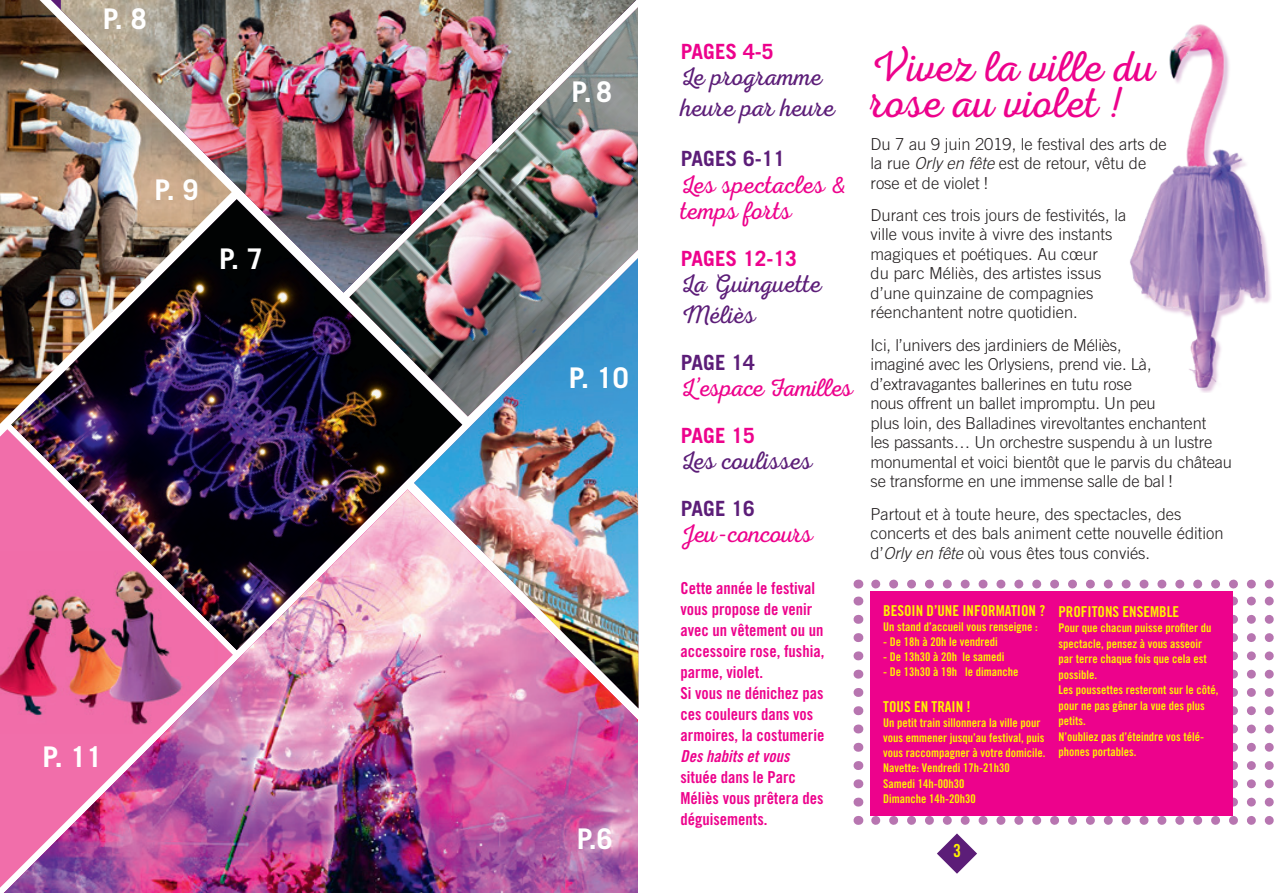
<style>
.page{position:relative;width:1276px;height:893px;background:#fff}
.page>*{position:absolute;margin:0;border:0;box-sizing:border-box;transform-origin:0 0}
.t1{font:300 43.5px/36px "Nexa Script";color:#ed028c}
.t2{font:700 28.5px "Trade Gothic";color:#fff}
.t3{font:300 25.5px/30.6px "Nexa Script";color:#5c1d78}
.t4{font:300 25.5px "Nexa Script";letter-spacing:-.02em;color:#ed028c}
.t5{font:300 25.5px/26.4px "Nexa Script";color:#ed028c}
.t6{font:700 21px "Trade Gothic";color:#ed028c}
.t7{font:700 21px "Trade Gothic";color:#5c1d78}
.t8{font:18px "Trade Gothic Bold Cond Twenty";color:#fff101}
.t9{font:300 16.5px/19.5px "Trade Gothic";color:#231f20}
.t10{font:16.5px/21px "Trade Gothic Bold Cond Twenty";color:#ed028c}
.t11{font:italic 16.5px "Trade Gothic Bold Cond Twenty";color:#ed028c}
.t12{font:15px "Trade Gothic Bold Cond Twenty";color:#fff101}
.t13{font:12px/15.5px "Trade Gothic Bold Cond Twenty";color:#fff101}
.s1{font-style:italic}
</style>
<div class="page">
<svg style="left:937px;top:833px;width:40px;height:41px"></svg>
<img style="left:0;top:0;width:51px;height:424px">
<img style="left:61px;top:0;width:575px;height:199px">
<img style="left:11px;top:199px;width:403px;height:290px">
<img style="left:414px;top:416px;width:224px;height:73px">
<img style="left:4px;top:489px;width:634px;height:404px">
<svg style="left:1233px;top:597px;width:41px;height:8px"></svg>
<svg style="left:1233px;top:615px;width:41px;height:9px"></svg>
<svg style="left:1233px;top:633px;width:41px;height:9px"></svg>
<svg style="left:1233px;top:651px;width:41px;height:9px"></svg>
<svg style="left:1233px;top:670px;width:41px;height:9px"></svg>
<svg style="left:1233px;top:688px;width:41px;height:9px"></svg>
<svg style="left:1233px;top:706px;width:41px;height:9px"></svg>
<svg style="left:1233px;top:724px;width:41px;height:9px"></svg>
<svg style="left:1233px;top:743px;width:41px;height:9px"></svg>
<svg style="left:1233px;top:761px;width:41px;height:9px"></svg>
<svg style="left:1233px;top:779px;width:41px;height:9px"></svg>
<svg style="left:1233px;top:798px;width:41px;height:8px"></svg>
<svg style="left:875px;top:816px;width:399px;height:9px"></svg>
<div style="left:870px;top:591px;width:363px;height:224px;background:#ed028c"></div>
<img style="left:1130px;top:24px;width:141px;height:368px">
<svg style="left:875px;top:580px;width:399px;height:8px"></svg>
<img style="left:0;top:429px;width:233px;height:459px">
<img style="left:0;top:552px;width:218px;height:181px">
<img style="left:349px;top:7px;width:289px;height:409px">
<h2 class="t2" style="left:103px;top:2px;width:45px">P. 8</h2>
<h2 class="t2" style="left:155px;top:172px;width:45px">P. 9</h2>
<h2 class="t2" style="left:219px;top:241px;width:45px">P. 7</h2>
<h2 class="t2" style="left:43px;top:739px;width:61px">P. 11</h2>
<h2 class="t2" style="left:571px;top:74px;width:42px">P. 8</h2>
<h2 class="t2" style="left:569px;top:360px;width:61px">P. 10</h2>
<h2 class="t2" style="left:577px;top:822px;width:37px">P.6</h2>
<p class="t6" style="left:681px;top:38px;width:94px">PAGES 4-5</p>
<h3 class="t3" style="left:681px;top:61px;width:156px">Le programme heure par heure</h3>
<p class="t7" style="left:681px;top:146px;width:106px">PAGES 6-11</p>
<h3 class="t5" style="left:681px;top:171px;width:166px">Les spectacles &amp; temps forts</h3>
<p class="t6" style="left:681px;top:245px;width:117px">PAGES 12-13</p>
<h3 class="t3" style="left:681px;top:268px;width:142px">La Guinguette<br>Méliès</h3>
<p class="t7" style="left:681px;top:349px;width:75px">PAGE 14</p>
<h3 class="t4" style="left:681px;top:372px;width:174px">L’espace Familles</h3>
<p class="t6" style="left:681px;top:422px;width:75px">PAGE 15</p>
<h3 class="t3" style="left:681px;top:445px;width:133px">Les coulisses</h3>
<p class="t7" style="left:681px;top:496px;width:75px">PAGE 16</p>
<h3 class="t4" style="left:681px;top:519px;width:134px">Jeu-concours</h3>
<p class="t10" style="left:680px;top:577px;width:145px">Cette année le festival vous propose de venir avec un vêtement ou un accessoire rose, fushia, parme, violet.<br>Si vous ne dénichez pas ces couleurs dans vos armoires, la costumerie</p>
<p class="t11" style="left:680px;top:746px;width:115px">Deshabitsetvous</p>
<p class="t10" style="left:680px;top:766px;width:144px">située dans le Parc<br>Méliès vous prêtera des déguisements.</p>
<h1 class="t1" style="left:870px;top:48px;width:287px">Vivez la ville du rose au violet !</h1>
<p class="t9" style="left:870px;top:134px;width:298px">Du 7 au 9 juin 2019, le festival des arts de la rue <span class="s1">Orly en fête</span> est de retour, vêtu de rose et de violet !</p>
<p class="t9" style="left:870px;top:205px;width:257px">Durant ces trois jours de festivités, la ville vous invite à vivre des instants magiques et poétiques. Au cœur<br>du parc Méliès, des artistes issus d’une quinzaine de compagnies réenchantent notre quotidien.</p>
<p class="t9" style="left:870px;top:335px;width:363px">Ici, l’univers des jardiniers de Méliès,<br>imaginé avec les Orlysiens, prend vie. Là, d’extravagantes ballerines en tutu rose<br>nous offrent un ballet impromptu. Un peu<br>plus loin, des Balladines virevoltantes enchantent<br>les passants… Un orchestre suspendu à un lustre monumental et voici bientôt que le parvis du château se transforme en une immense salle de bal !</p>
<p class="t9" style="left:870px;top:504px;width:354px">Partout et à toute heure, des spectacles, des concerts et des bals animent cette nouvelle édition d’<span class="s1">Orly en fête</span> où vous êtes tous conviés.</p>
<p class="t12" style="left:883px;top:601px;width:163px">BESOIN D’UNE INFORMATION ?</p>
<p class="t13" style="left:883px;top:619px;width:156px">Un stand d’accueil vous renseigne :</p>
<p class="t13" style="left:883px;top:634px;width:116px">- De 18h à 20h le vendredi</p>
<p class="t13" style="left:883px;top:649px;width:123px">- De 13h30 à 20h le samedi</p>
<p class="t13" style="left:883px;top:664px;width:137px">- De 13h30 à 19h le dimanche</p>
<p class="t12" style="left:883px;top:697px;width:89px">TOUS EN TRAIN !</p>
<p class="t13" style="left:883px;top:715px;width:164px">Un petit train sillonnera la ville pour vous emmener jusqu’au festival, puis vous raccompagner à votre domicile.<br>Navette: Vendredi 17h-21h30<br>Samedi 14h-00h30<br>Dimanche 14h-20h30</p>
<p class="t12" style="left:1058px;top:602px;width:122px">PROFITONS ENSEMBLE</p>
<p class="t13" style="left:1058px;top:620px;width:161px">Pour que chacun puisse profiter du spectacle, pensez à vous asseoir par terre chaque fois que cela est possible.<br>Les poussettes resteront sur le côté, pour ne pas gêner la vue des plus petits.<br>N’oubliez pas d’éteindre vos télé&shy;phones portables.</p>
<p class="t8" style="left:953px;top:840px;width:9px">3</p>
</div>
